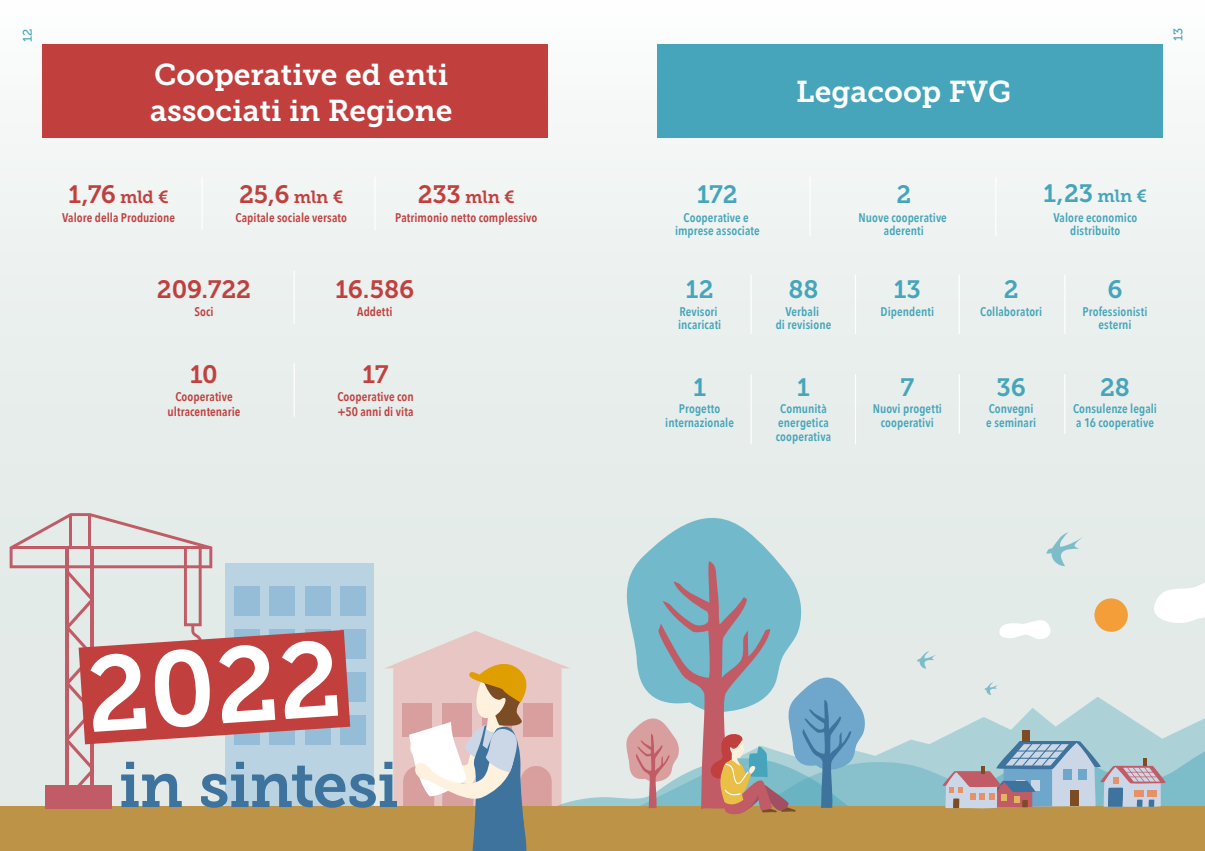
<style>
.page{position:relative;width:1205px;height:851px;background:#fff}
.page>*{position:absolute;margin:0;border:0;box-sizing:border-box;transform-origin:0 0}
.t1{font:106px "Museo Slab 700";color:#fff}
.t2{font:63.75px "Museo Slab 700";letter-spacing:-.02em;color:#3d739c}
.t3{font:30px/36px "Museo Slab 700";color:#fff}
.t4{font:25px "Museo Slab 700";letter-spacing:-.005em;color:#c1403e}
.t5{font:25px "Museo Slab 700";color:#46a5ba}
.t6{font:17.5px "Museo Slab 700";color:#c1403e}
.t7{font:600 12.5px/13.8px "Avenir Next Condensed";letter-spacing:.005em;color:#46a5ba;text-align:center}
.t8{font:600 12.5px/15px "Avenir Next Condensed";letter-spacing:.005em;color:#c1403e}
.t9{font:12.5px "Museo Slab 500";color:#46a5ba}
.s1{font-size:17.5px}
.s2{font-size:25px}
</style>
<div class="page">
<div style="left:0;top:0;width:1205px;height:850px;background:linear-gradient(to bottom,#f7f9f8,#dce5e2)"></div>
<div style="left:657px;top:44px;width:505px;height:94px;background:#46a5ba"></div>
<div style="left:42px;top:44px;width:505px;height:94px;background:#c1403e"></div>
<div style="left:226px;top:563px;width:148px;height:246px;background:#b9d3e3"></div>
<div style="left:340px;top:715px;width:26px;height:29px;background:#95bdd7"></div>
<div style="left:340px;top:672px;width:26px;height:30px;background:#95bdd7"></div>
<div style="left:340px;top:629px;width:26px;height:30px;background:#95bdd7"></div>
<div style="left:340px;top:586px;width:26px;height:30px;background:#95bdd7"></div>
<div style="left:0;top:806px;width:1205px;height:44px;background:#bd9447"></div>
<div style="left:46px;top:784px;width:66px;height:24px;background:#c15b65"></div>
<svg style="left:10px;top:513px;width:340px;height:286px;background:#ceafb2"></svg>
<svg style="left:612px;top:500px;width:192px;height:32px;background:#d7e6e5"></svg>
<svg style="left:384px;top:532px;width:821px;height:318px;background:#c5c8c0"></svg>
<hr style="left:809px;top:177px;width:2px;height:59px;background:#fff">
<hr style="left:750px;top:274px;width:2px;height:60px;background:#fff">
<hr style="left:855px;top:274px;width:1px;height:60px;background:#fff">
<hr style="left:958px;top:274px;width:2px;height:60px;background:#fff">
<hr style="left:1064px;top:274px;width:1px;height:60px;background:#fff">
<hr style="left:750px;top:374px;width:2px;height:70px;background:#fff">
<hr style="left:855px;top:374px;width:1px;height:70px;background:#fff">
<hr style="left:958px;top:374px;width:2px;height:59px;background:#fff">
<hr style="left:1064px;top:374px;width:1px;height:59px;background:#fff">
<hr style="left:995px;top:177px;width:1px;height:59px;background:#fff">
<hr style="left:201px;top:177px;width:2px;height:53px;background:#fff">
<hr style="left:374px;top:177px;width:2px;height:53px;background:#fff">
<hr style="left:293px;top:270px;width:2px;height:53px;background:#fff">
<hr style="left:293px;top:363px;width:2px;height:53px;background:#fff">
<p class="t9" style="left:21px;top:42px;width:15px;rotate:-90deg">12</p>
<p class="t9" style="left:1171px;top:41px;width:15px;rotate:-90deg">13</p>
<h3 class="t3" style="left:150px;top:56px;width:304px">Cooperative ed enti associati in Regione</h3>
<h3 class="t4" style="left:68px;top:180px;width:102px">1,76 <span class="s1">mld €</span></h3>
<h3 class="t4" style="left:239px;top:180px;width:106px">25,6 <span class="s1">mln €</span></h3>
<h3 class="t6" style="left:418px;top:186px;width:99px"><span class="s2">233</span> mln €</h3>
<p class="t8" style="left:62px;top:209px;width:115px">Valore della Produzione</p>
<p class="t8" style="left:235px;top:209px;width:113px">Capitale sociale versato</p>
<p class="t8" style="left:395px;top:209px;width:144px">Patrimonio netto complessivo</p>
<h3 class="t4" style="left:157px;top:275px;width:96px">209.722</h3>
<h3 class="t4" style="left:336px;top:275px;width:80px">16.586</h3>
<p class="t8" style="left:194px;top:303px;width:21px">Soci</p>
<p class="t8" style="left:357px;top:303px;width:37px">Addetti</p>
<h3 class="t4" style="left:190px;top:360px;width:29px">10</h3>
<p class="t8" style="left:168px;top:388px;width:74px;text-align:center">Cooperative ultracentenarie</p>
<h3 class="t4" style="left:362px;top:360px;width:27px">17</h3>
<p class="t8" style="left:337px;top:388px;width:78px">Cooperative con +50 anni di vita</p>
<h1 class="t1" style="left:82px;top:635px;width:256px;rotate:-4deg">2022</h1>
<h2 class="t2" style="left:119px;top:748px;width:282px">in sintesi</h2>
<h3 class="t3" style="left:796px;top:73px;width:216px">Legacoop FVG</h3>
<h3 class="t5" style="left:896px;top:180px;width:16px">2</h3>
<h3 class="t5" style="left:697px;top:180px;width:42px">172</h3>
<p class="t7" style="left:675px;top:210px;width:86px">Cooperative e imprese associate</p>
<p class="t7" style="left:858px;top:210px;width:90px">Nuove cooperative aderenti</p>
<h3 class="t5" style="left:1043px;top:179px;width:105px">1,23 <span class="s1">mln €</span></h3>
<p class="t7" style="left:1053px;top:210px;width:85px">Valore economico distribuito</p>
<h3 class="t5" style="left:686px;top:275px;width:29px">12</h3>
<h3 class="t5" style="left:788px;top:275px;width:32px">88</h3>
<h3 class="t5" style="left:894px;top:275px;width:29px">13</h3>
<h3 class="t5" style="left:1004px;top:275px;width:16px">2</h3>
<h3 class="t5" style="left:1107px;top:275px;width:17px">6</h3>
<p class="t7" style="left:678px;top:304px;width:45px;text-align:left">Revisori incaricati</p>
<p class="t7" style="left:776px;top:304px;width:57px">Verbali<br>di revisione</p>
<p class="t7" style="left:880px;top:304px;width:55px">Dipendenti</p>
<p class="t7" style="left:980px;top:304px;width:64px">Collaboratori</p>
<p class="t7" style="left:1082px;top:304px;width:66px">Professionisti esterni</p>
<h3 class="t5" style="left:693px;top:372px;width:14px">1</h3>
<h3 class="t5" style="left:797px;top:372px;width:14px">1</h3>
<h3 class="t5" style="left:900px;top:372px;width:15px">7</h3>
<h3 class="t5" style="left:996px;top:372px;width:31px">36</h3>
<h3 class="t5" style="left:1100px;top:372px;width:31px">28</h3>
<p class="t7" style="left:665px;top:401px;width:70px">Progetto internazionale</p>
<p class="t7" style="left:776px;top:401px;width:57px">Comunità energetica cooperativa</p>
<p class="t7" style="left:873px;top:401px;width:71px">Nuovi progetti cooperativi</p>
<p class="t7" style="left:986px;top:401px;width:51px;text-align:left">Convegni e seminari</p>
<p class="t7" style="left:1073px;top:401px;width:86px;text-align:left">Consulenze legali a 16 cooperative</p>
</div>
